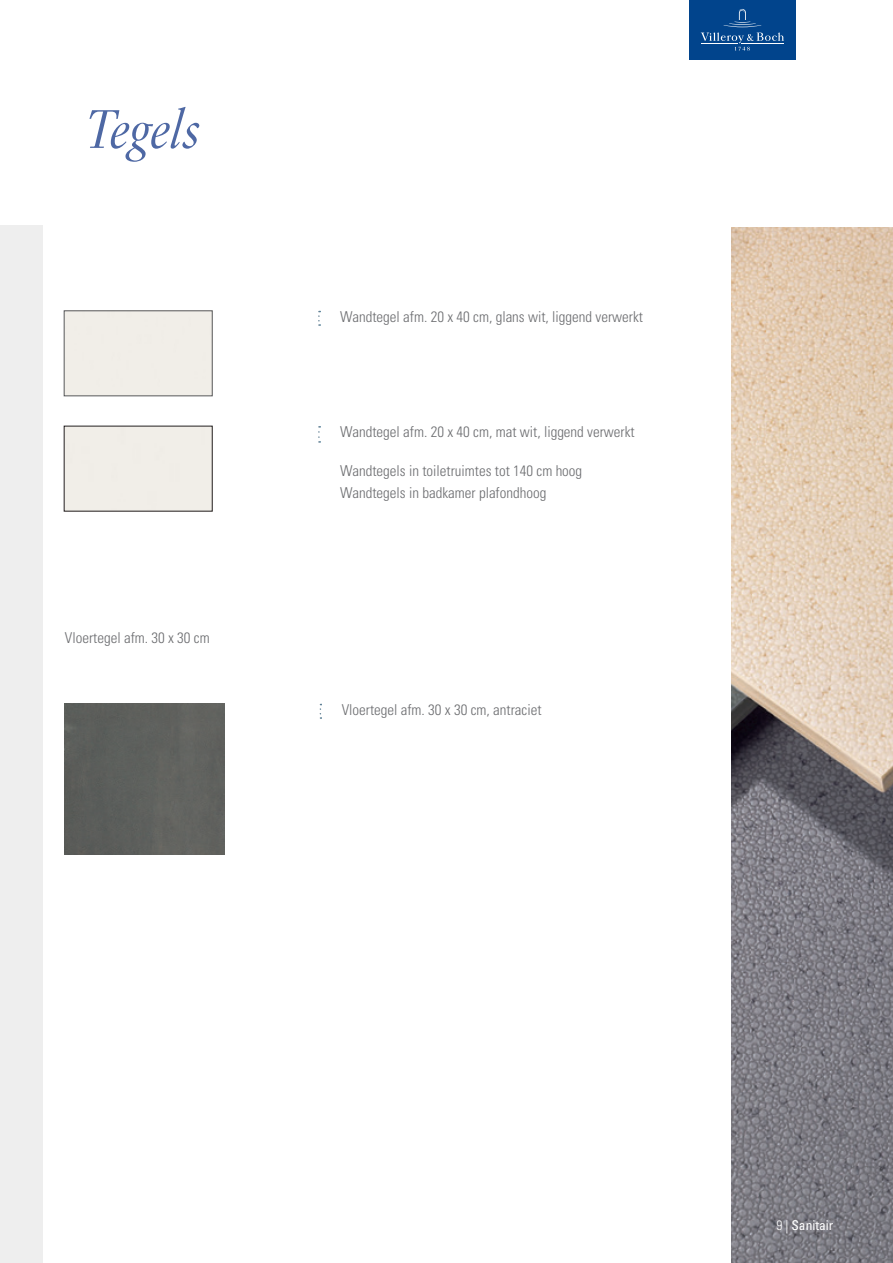
<style>
.page{position:relative;width:893px;height:1263px;background:#fff}
.page>*{position:absolute;margin:0;border:0;box-sizing:border-box;transform-origin:0 0}
.Kop_1{font:italic 54px "Villeroy Boch";letter-spacing:-.01em;color:#4e68a4}
.t1{font:300 condensed 15px "Univers LT Std";color:#6c6d70}
.t2{font:condensed 13.5px "Univers LT Std";color:#fff}
.s1{font-weight:300}
</style>
<div class="page">
<div style="left:0;top:225px;width:43px;height:1038px;background:#eee"></div>
<img style="left:731px;top:228px;width:162px;height:1035px">
<div style="left:64px;top:310px;width:149px;height:86px;border:1px solid #57585a"></div>
<svg style="left:318px;top:311px;width:2px;height:15px"></svg>
<svg style="left:318px;top:426px;width:2px;height:17px"></svg>
<div style="left:65px;top:704px;width:159px;height:151px;background:#5e605d"></div>
<div style="left:689px;top:0;width:106px;height:60px;background:#01448c"></div>
<svg style="left:701px;top:9px;width:83px;height:42px"></svg>
<p class="Kop_1" style="left:85px;top:95px;width:116px">Tegels</p>
<p class="t1" style="left:65px;top:629px;width:146px">Vloertegel afm. 30 x 30 cm</p>
<p class="t1" style="left:340px;top:307px;width:304px">Wandtegel afm. 20 x 40 cm, glans wit, liggend verwerkt</p>
<p class="t1" style="left:340px;top:423px;width:296px">Wandtegel afm. 20 x 40 cm, mat wit, liggend verwerkt</p>
<p class="t1" style="left:340px;top:461px;width:244px">Wandtegels in toiletruimtes tot 140 cm hoog</p>
<p class="t1" style="left:340px;top:484px;width:208px">Wandtegels in badkamer plafondhoog</p>
<p class="t1" style="left:342px;top:700px;width:201px">Vloertegel afm. 30 x 30 cm, antraciet</p>
<p class="t2" style="left:776px;top:1217px;width:58px"><span class="s1">9 |</span> Sanitair</p>
</div>
